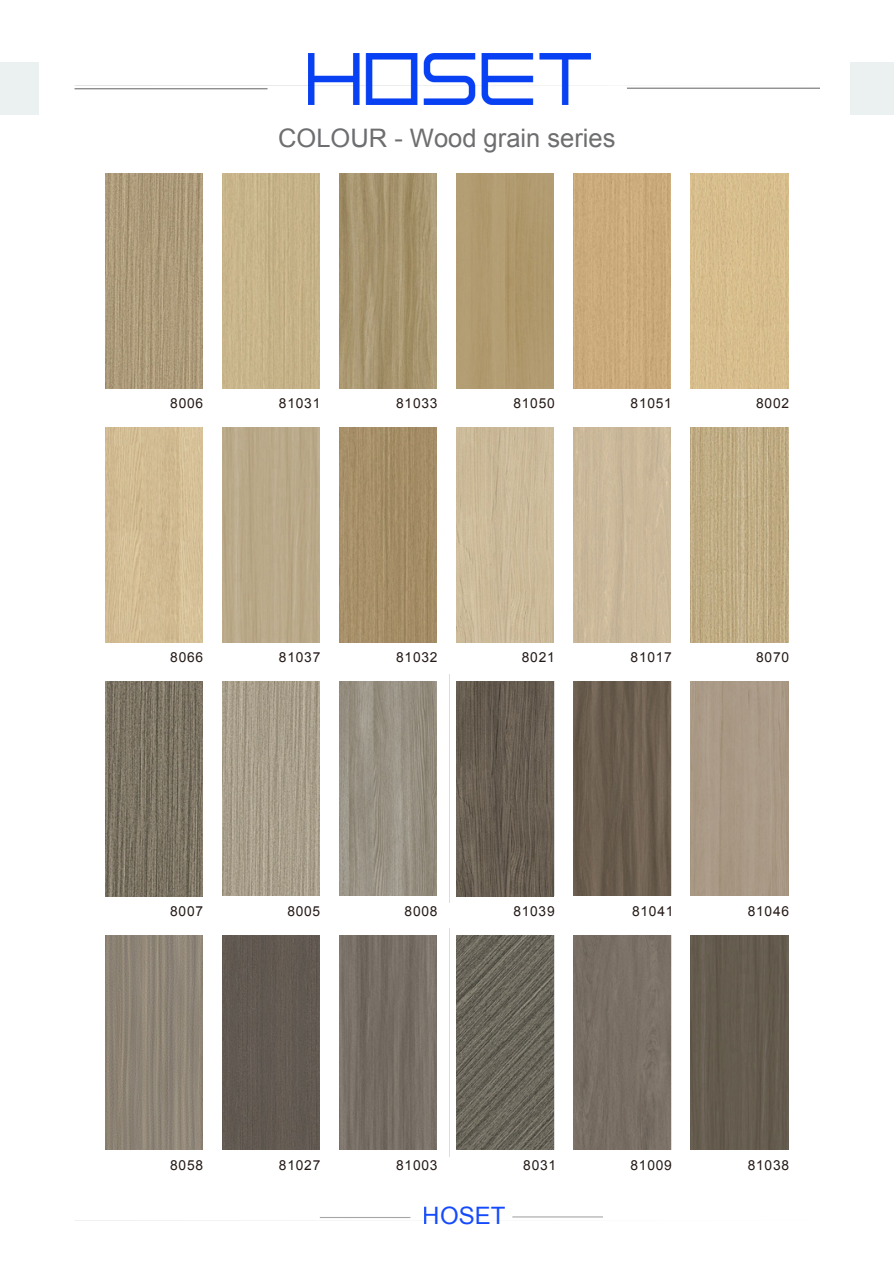
<style>
.page{position:relative;width:894px;height:1264px;background:#fff}
.page>*{position:absolute;margin:0;border:0;box-sizing:border-box;transform-origin:0 0}
.t1{font:25.5px "Arial";color:#6d6e70}
.t2{font:24px "Arial";color:#0841fc}
.t3{font:13.8px "Arial";letter-spacing:.055em;color:#231916}
</style>
<div class="page">
<hr style="left:74px;top:1220px;width:744px;height:1px;background:#dcdddd">
<svg style="left:573px;top:681px;width:99px;height:215px"></svg>
<svg style="left:573px;top:935px;width:99px;height:215px"></svg>
<svg style="left:449px;top:674px;width:106px;height:228px"></svg>
<svg style="left:449px;top:928px;width:106px;height:228px"></svg>
<svg style="left:690px;top:681px;width:99px;height:215px"></svg>
<svg style="left:690px;top:935px;width:99px;height:215px"></svg>
<img style="left:105px;top:173px;width:97px;height:215px">
<img style="left:105px;top:681px;width:97px;height:215px">
<img style="left:105px;top:427px;width:97px;height:215px">
<img style="left:105px;top:935px;width:97px;height:214px">
<img style="left:339px;top:173px;width:97px;height:215px">
<img style="left:339px;top:427px;width:97px;height:215px">
<img style="left:339px;top:681px;width:97px;height:214px">
<img style="left:339px;top:935px;width:97px;height:214px">
<div style="left:573px;top:173px;width:97px;height:215px;background:#caaa7b"></div>
<div style="left:573px;top:427px;width:97px;height:215px;background:#cbb89a"></div>
<img style="left:573px;top:681px;width:97px;height:214px">
<div style="left:573px;top:935px;width:97px;height:214px;background:#796f65"></div>
<img style="left:222px;top:173px;width:97px;height:215px">
<img style="left:222px;top:427px;width:97px;height:215px">
<img style="left:222px;top:681px;width:97px;height:215px">
<div style="left:222px;top:935px;width:97px;height:214px;background:#625952"></div>
<div style="left:456px;top:173px;width:97px;height:215px;background:#b19a6f"></div>
<img style="left:456px;top:427px;width:97px;height:215px">
<img style="left:456px;top:681px;width:97px;height:215px">
<img style="left:456px;top:935px;width:97px;height:214px">
<img style="left:690px;top:173px;width:97px;height:215px">
<img style="left:690px;top:427px;width:97px;height:215px">
<div style="left:690px;top:681px;width:97px;height:214px;background:#aa9986"></div>
<div style="left:690px;top:935px;width:97px;height:214px;background:#645b4f"></div>
<hr style="left:74px;top:85px;width:744px;height:1px;background:#d1d3d4">
<img style="left:308px;top:53px;width:282px;height:52px">
<hr style="left:74px;top:88px;width:193px;height:1px;background:#737373">
<hr style="left:626px;top:88px;width:193px;height:1px;background:#737373">
<hr style="left:320px;top:1216px;width:90px;height:1px;background:#a6a6a6">
<hr style="left:512px;top:1216px;width:90px;height:1px;background:#a6a6a6">
<p class="t1" style="left:278px;top:124px;width:339px">COLOUR - Wood grain series</p>
<p class="t3" style="left:170px;top:396px;width:34px">8006</p>
<p class="t3" style="left:279px;top:396px;width:43px">81031</p>
<p class="t3" style="left:396px;top:396px;width:43px">81033</p>
<p class="t3" style="left:513px;top:396px;width:43px">81050</p>
<p class="t3" style="left:630px;top:396px;width:43px">81051</p>
<p class="t3" style="left:756px;top:396px;width:34px">8002</p>
<p class="t3" style="left:170px;top:649px;width:34px">8066</p>
<p class="t3" style="left:279px;top:649px;width:43px">81037</p>
<p class="t3" style="left:396px;top:649px;width:43px">81032</p>
<p class="t3" style="left:521px;top:649px;width:34px">8021</p>
<p class="t3" style="left:630px;top:649px;width:43px">81017</p>
<p class="t3" style="left:756px;top:649px;width:34px">8070</p>
<p class="t3" style="left:170px;top:903px;width:34px">8007</p>
<p class="t3" style="left:287px;top:903px;width:34px">8005</p>
<p class="t3" style="left:404px;top:903px;width:34px">8008</p>
<p class="t3" style="left:513px;top:903px;width:43px">81039</p>
<p class="t3" style="left:632px;top:903px;width:43px">81041</p>
<p class="t3" style="left:747px;top:903px;width:43px">81046</p>
<p class="t3" style="left:170px;top:1157px;width:34px">8058</p>
<p class="t3" style="left:279px;top:1157px;width:43px">81027</p>
<p class="t3" style="left:396px;top:1157px;width:43px">81003</p>
<h2 class="t2" style="left:422px;top:1202px;width:84px">HOSET</h2>
<p class="t3" style="left:523px;top:1157px;width:34px">8031</p>
<p class="t3" style="left:630px;top:1157px;width:43px">81009</p>
<p class="t3" style="left:747px;top:1157px;width:43px">81038</p>
</div>
